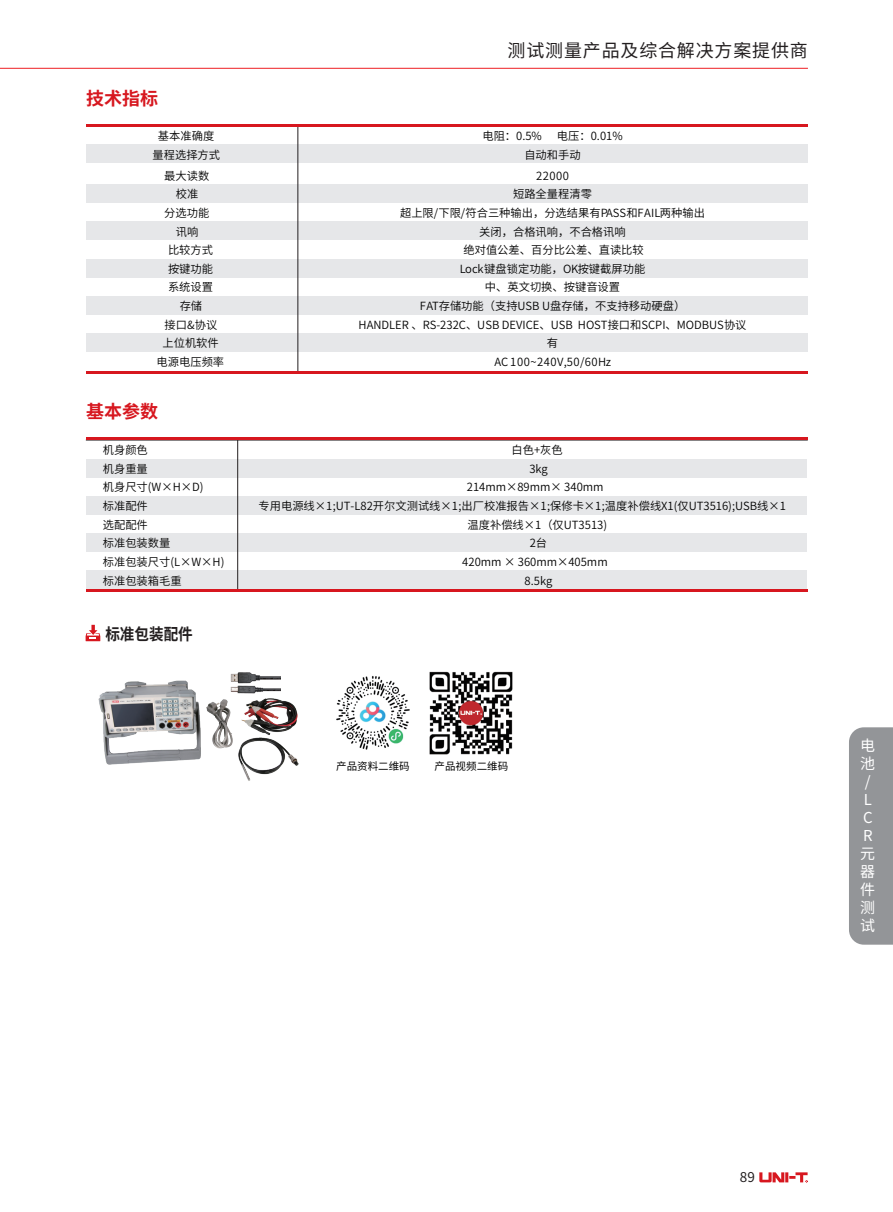
<style>
.page{position:relative;width:893px;height:1212px;background:#fff}
.page>*{position:absolute;margin:0;border:0;box-sizing:border-box;transform-origin:0 0}
.t1{font:18px "Source Han Sans CN";letter-spacing:.045em;color:#231f20}
.t2{font:700 18px "Source Han Sans CN";color:#d7171f}
.t3{font:700 16.2px "Source Han Sans CN";color:#231f20;scale:.9 1}
.t4{font:15px/18px "Source Han Sans CN";color:#fff;text-align:center}
.t5{font:13.5px "Source Han Sans CN";color:#231f20}
.t6{font:11.25px "Source Han Sans CN";color:#030303}
.t7{font:11.25px "Source Han Sans CN";letter-spacing:.045em;color:#030303}
.t8{font:10.5px "Source Han Sans CN";color:#030303}
</style>
<div class="page">
<div style="left:86px;top:259px;width:721px;height:18px;background:#e6e7e9"></div>
<div style="left:86px;top:221px;width:721px;height:19px;background:#e6e7e9"></div>
<div style="left:86px;top:296px;width:721px;height:19px;background:#e6e7e9"></div>
<div style="left:86px;top:333px;width:721px;height:19px;background:#e6e7e9"></div>
<div style="left:86px;top:459px;width:721px;height:18px;background:#e6e7e9"></div>
<div style="left:86px;top:496px;width:721px;height:19px;background:#e6e7e9"></div>
<div style="left:86px;top:533px;width:721px;height:19px;background:#e6e7e9"></div>
<div style="left:86px;top:570px;width:721px;height:19px;background:#e6e7e9"></div>
<div style="left:86px;top:145px;width:721px;height:18px;background:#e6e7e9"></div>
<div style="left:86px;top:184px;width:721px;height:19px;background:#e6e7e9"></div>
<hr style="left:298px;top:127px;width:1px;height:244px;background:#231f20">
<hr style="left:86px;top:440px;width:721px;height:1px;background:#231f20">
<hr style="left:237px;top:440px;width:1px;height:149px;background:#231f20">
<img style="left:429px;top:671px;width:84px;height:84px">
<img style="left:336px;top:676px;width:74px;height:74px">
<svg style="left:86px;top:625px;width:14px;height:16px"></svg>
<hr style="left:86px;top:124px;width:722px;height:3px;background:#d7171f">
<hr style="left:86px;top:371px;width:722px;height:3px;background:#d7171f">
<hr style="left:86px;top:437px;width:722px;height:3px;background:#d7171f">
<hr style="left:86px;top:589px;width:722px;height:3px;background:#d7171f">
<img style="left:98px;top:680px;width:201px;height:101px">
<img style="left:230px;top:672px;width:51px;height:22px">
<hr style="left:0;top:68px;width:808px;height:1px;background:#ee1d23">
<svg style="left:759px;top:1172px;width:49px;height:10px"></svg>
<div style="left:849px;top:727px;width:44px;height:218px;background:#939598"></div>
<h1 class="t2" style="left:86px;top:88px;width:74px">技术指标</h1>
<h1 class="t1" style="left:508px;top:40px;width:302px">测试测量产品及综合解决方案提供商</h1>
<p class="t6" style="left:158px;top:129px;width:58px">基本准确度</p>
<p class="t6" style="left:482px;top:129px;width:61px">电阻：0.5%</p>
<p class="t6" style="left:557px;top:129px;width:67px">电压：0.01%</p>
<p class="t6" style="left:153px;top:148px;width:69px">量程选择方式</p>
<p class="t6" style="left:524px;top:148px;width:58px">自动和手动</p>
<p class="t6" style="left:164px;top:169px;width:47px">最大读数</p>
<p class="t6" style="left:536px;top:169px;width:34px">22000</p>
<p class="t6" style="left:176px;top:188px;width:24px">校准</p>
<p class="t6" style="left:513px;top:188px;width:80px">短路全量程清零</p>
<p class="t6" style="left:164px;top:207px;width:47px">分选功能</p>
<p class="t6" style="left:400px;top:207px;width:306px">超上限/下限/符合三种输出，分选结果有PASS和FAIL两种输出</p>
<p class="t6" style="left:176px;top:225px;width:24px">讯响</p>
<p class="t6" style="left:479px;top:225px;width:148px">关闭，合格讯响，不合格讯响</p>
<p class="t6" style="left:168px;top:244px;width:47px">比较方式</p>
<p class="t6" style="left:463px;top:244px;width:182px">绝对值公差、百分比公差、直读比较</p>
<p class="t6" style="left:168px;top:262px;width:47px">按键功能</p>
<p class="t6" style="left:460px;top:262px;width:187px">Lock键盘锁定功能，OK按键截屏功能</p>
<p class="t6" style="left:168px;top:281px;width:47px">系统设置</p>
<p class="t6" style="left:485px;top:281px;width:137px">中、英文切换、按键音设置</p>
<p class="t6" style="left:180px;top:300px;width:24px">存储</p>
<p class="t6" style="left:420px;top:300px;width:267px">FAT存储功能（支持USB U盘存储，不支持移动硬盘）</p>
<p class="t6" style="left:165px;top:318px;width:54px">接口&amp;协议</p>
<p class="t6" style="left:359px;top:318px;width:389px">HANDLER 、RS-232C、USB DEVICE、USB HOST接口和SCPI、MODBUS协议</p>
<p class="t6" style="left:162px;top:337px;width:58px">上位机软件</p>
<p class="t6" style="left:547px;top:337px;width:13px">有</p>
<p class="t6" style="left:157px;top:355px;width:69px">电源电压频率</p>
<p class="t7" style="left:495px;top:355px;width:118px">AC 100~240V,50/60Hz</p>
<h1 class="t2" style="left:86px;top:401px;width:74px">基本参数</h1>
<p class="t6" style="left:103px;top:443px;width:47px">机身颜色</p>
<p class="t6" style="left:512px;top:443px;width:53px">白色+灰色</p>
<p class="t6" style="left:103px;top:462px;width:47px">机身重量</p>
<p class="t6" style="left:529px;top:462px;width:20px">3kg</p>
<p class="t6" style="left:103px;top:481px;width:102px">机身尺寸(W×H×D)</p>
<p class="t6" style="left:467px;top:481px;width:138px">214mm×89mm× 340mm</p>
<p class="t6" style="left:103px;top:499px;width:47px">标准配件</p>
<p class="t6" style="left:259px;top:499px;width:529px">专用电源线×1;UT-L82开尔文测试线×1;出厂校准报告×1;保修卡×1;温度补偿线X1(仅UT3516);USB线×1</p>
<p class="t6" style="left:103px;top:518px;width:47px">选配配件</p>
<p class="t6" style="left:468px;top:518px;width:141px">温度补偿线×1（仅UT3513)</p>
<p class="t6" style="left:103px;top:537px;width:69px">标准包装数量</p>
<p class="t6" style="left:530px;top:537px;width:19px">2台</p>
<p class="t6" style="left:103px;top:555px;width:123px">标准包装尺寸(L×W×H)</p>
<p class="t6" style="left:462px;top:555px;width:147px">420mm × 360mm×405mm</p>
<p class="t6" style="left:103px;top:574px;width:80px">标准包装箱毛重</p>
<p class="t6" style="left:525px;top:574px;width:29px">8.5kg</p>
<h2 class="t3" style="left:105px;top:625px;width:99px">标准包装配件</h2>
<p class="t8" style="left:336px;top:760px;width:75px">产品资料二维码</p>
<p class="t8" style="left:435px;top:760px;width:75px">产品视频二维码</p>
<h3 class="t4" style="left:860px;top:737px;width:16px">电池/<br>L<br>C<br>R元器件测试</h3>
<p class="t5" style="left:740px;top:1170px;width:16px">89</p>
</div>
